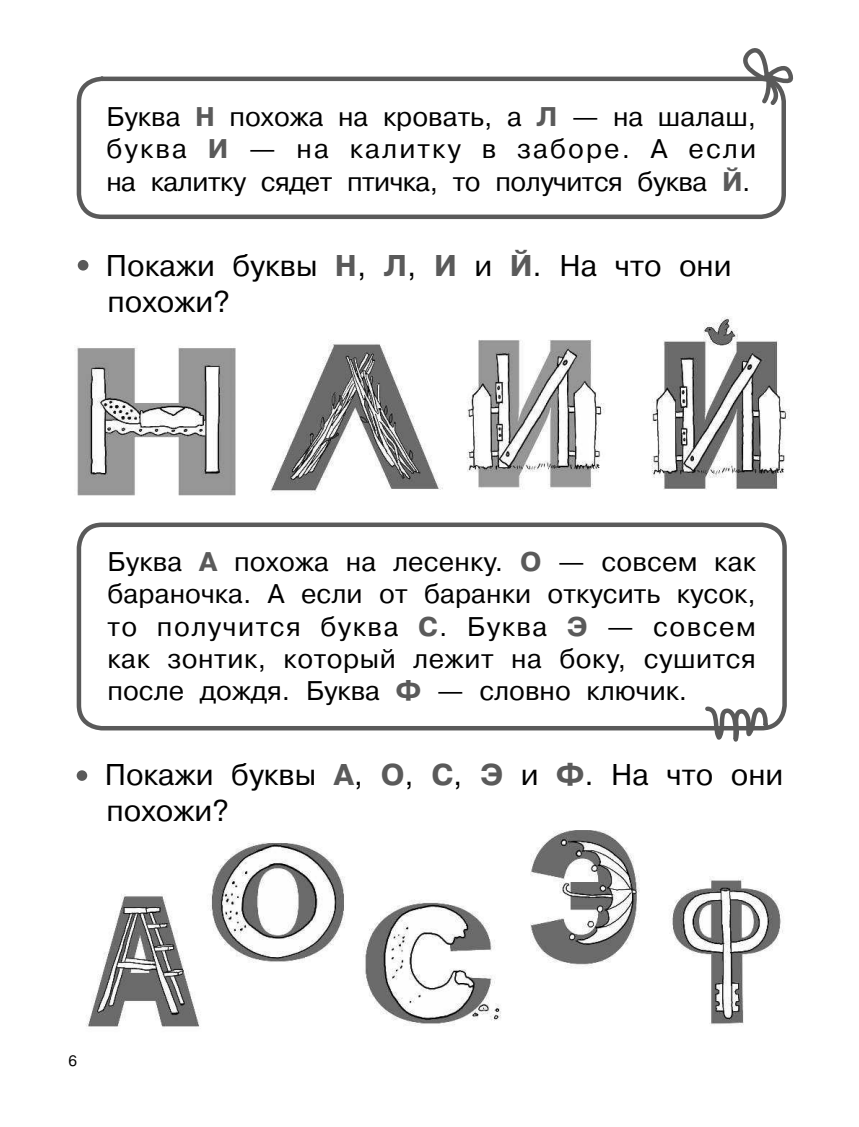
<style>
.page{position:relative;width:859px;height:1127px;background:#fff}
.page>*{position:absolute;margin:0;border:0;box-sizing:border-box;transform-origin:0 0}
.t1{font:30px/36px "Pragmatica C";color:#000}
.t2{font:27px/32.4px "Pragmatica C";color:#000;text-align:justify}
.t3{font:15px "Pragmatica C";color:#000}
.s1{font-weight:700;color:#5a5a5a}
</style>
<div class="page">
<img style="left:76px;top:76px;width:714px;height:951px">
<div style="left:77px;top:77px;width:709px;height:142px;border:4px solid #5a5a5a;border-radius:23px"></div>
<svg style="left:738px;top:48px;width:56px;height:61px"></svg>
<div style="left:77px;top:522px;width:710px;height:208px;border:4px solid #5a5a5a;border-radius:23px"></div>
<svg style="left:699px;top:703px;width:73px;height:117px"></svg>
<div style="left:78px;top:260px;width:10px;height:11px;background:#5a5a5a;border-radius:50%"></div>
<div style="left:77px;top:770px;width:10px;height:11px;background:#5a5a5a;border-radius:50%"></div>
<p class="t2" style="left:106px;top:101px;width:651px">Буква <span class="s1">Н</span> похожа на кровать, а <span class="s1">Л</span> — на шалаш, буква <span class="s1">И</span> — на калитку в заборе. А если на калитку сядет птичка, то получится буква <span class="s1">Й</span>.</p>
<p class="t1" style="left:106px;top:248px;width:627px">Покажи буквы <span class="s1">Н</span>, <span class="s1">Л</span>, <span class="s1">И</span> и <span class="s1">Й</span>. На что они похожи?</p>
<p class="t2" style="left:108px;top:546px;width:650px">Буква <span class="s1">А</span> похожа на лесенку. <span class="s1">О</span> — совсем как бараночка. А если от баранки откусить кусок, то получится буква <span class="s1">С</span>. Буква <span class="s1">Э</span> — совсем как зонтик, который лежит на боку, сушится после дождя. Буква <span class="s1">Ф</span> — словно ключик.</p>
<p class="t1" style="left:105px;top:757px;width:680px">Покажи буквы <span class="s1">А</span>, <span class="s1">О</span>, <span class="s1">С</span>, <span class="s1">Э</span> и <span class="s1">Ф</span>. На что они похожи?</p>
<p class="t3" style="left:68px;top:1053px;width:10px">6</p>
</div>
